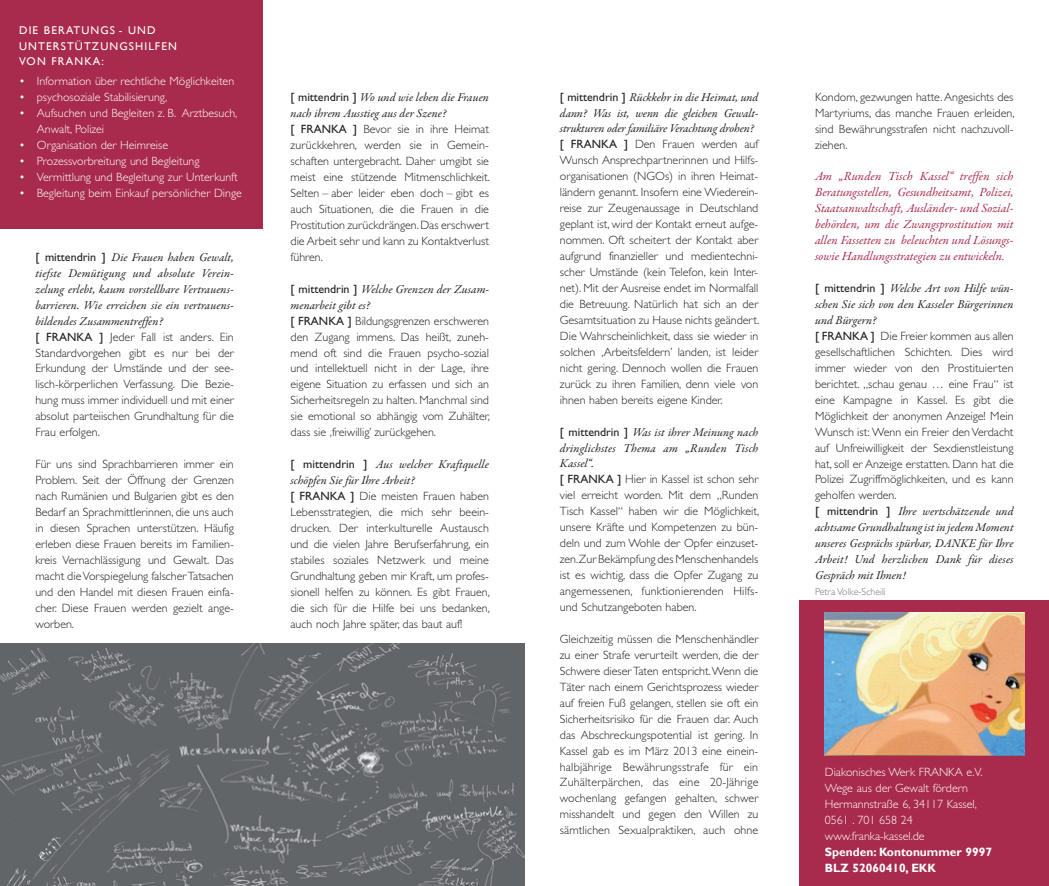
<style>
.page{position:relative;width:1049px;height:886px;background:#fff}
.page>*{position:absolute;margin:0;border:0;box-sizing:border-box;transform-origin:0 0}
.t1{font:italic 12.5px/16px "Garamond Premr Pro";letter-spacing:-.005em;color:#a82a4c;text-align:justify}
.t2{font:300 12px/16px "Gill Sans Std";color:#231f20;text-align:justify}
.t3{font:italic 12px/16px "Garamond Premr Pro";letter-spacing:.005em;color:#231f20;text-align:justify}
.t4{font:300 12px/16px "Gill Sans Std";color:#fff}
.t5{font:700 12px/16px "Gill Sans";color:#fff}
.t6{font:11.25px/16px "Gill Sans";letter-spacing:.1em;color:#fff}
.t7{font:300 10px "Gill Sans Std";color:#737775}
.s1{color:#a82a4c}
.s2{font-family:"Gill Sans Std";font-style:normal}
.s3{font-weight:400}
.s4{font-size:11.25px}
</style>
<div class="page">
<div style="left:799px;top:601px;width:250px;height:285px;background:#a82a4c"></div>
<img style="left:825px;top:613px;width:199px;height:143px">
<div style="left:0;top:0;width:262px;height:229px;background:#a82a4c"></div>
<img style="left:0;top:643px;width:524px;height:243px">
<p class="t6" style="left:19px;top:22px;width:159px">DIE BERATUNGS - UND<br>UNTERSTÜTZUNGSHILFEN<br>VON FRANKA:</p>
<p class="t4" style="left:19px;top:73px;width:217px">• Information über rechtliche möglichkeiten</p>
<p class="t4" style="left:19px;top:89px;width:150px">• psychosoziale Stabilisierung,</p>
<p class="t4" style="left:19px;top:105px;width:228px">• Aufsuchen und Begleiten z. B. Arztbesuch, <span class="s1">•</span></p>
<p class="t4" style="left:19px;top:121px;width:87px"><span class="s1">•</span> Anwalt, Polizei</p>
<p class="t4" style="left:19px;top:137px;width:150px">• Organisation der Heimreise</p>
<p class="t4" style="left:19px;top:153px;width:182px">• Prozessvorbreitung und Begleitung</p>
<p class="t4" style="left:19px;top:169px;width:220px">• Vermittlung und Begleitung zur Unterkunft</p>
<p class="t4" style="left:19px;top:185px;width:224px">• Begleitung beim Einkauf persönlicher Dinge</p>
<p class="t3" style="left:35px;top:250px;width:200px"><span class="s2">[ mittendrin ]</span> Die Frauen haben Gewalt, tiefste Demütigung und absolute Verein&shy;zelung erlebt, kaum vorstellbare Vertrauens&shy;barrieren. Wie erreichen sie ein vertrauens&shy;bildendes Zusammentreffen?</p>
<p class="t2" style="left:35px;top:329px;width:200px"><span class="s3">[ FRANKA ]</span> Jeder Fall ist anders. Ein Standardvorgehen gibt es nur bei der Erkundung der Umstände und der see&shy;lisch-körperlichen Verfassung. Die Bezie&shy;hung muss immer individuell und mit einer absolut parteiischen Grundhaltung für die Frau erfolgen.</p>
<p class="t2" style="left:35px;top:456px;width:200px">Für uns sind Sprachbarrieren immer ein Problem. Seit der Öffnung der Grenzen nach rumänien und Bulgarien gibt es den Bedarf an Sprachmittlerinnen, die uns auch in diesen Sprachen unterstützen. Häufig erleben diese Frauen bereits im Familien&shy;kreis Vernachlässigung und Gewalt. Das macht die Vorspiegelung falscher Tatsachen und den Handel mit diesen Frauen einfa&shy;cher. Diese Frauen werden gezielt ange&shy;worben.</p>
<p class="t3" style="left:291px;top:90px;width:200px"><span class="s2">[ mittendrin ]</span> Wo und wie leben die Frauen nach ihrem Ausstieg aus der Szene?</p>
<p class="t2" style="left:291px;top:121px;width:201px"><span class="s3">[ FRANKA ]</span> Bevor sie in ihre Heimat zurückkehren, werden sie in Gemein&shy;schaften untergebracht. Daher umgibt sie meist eine stützende mitmenschlichkeit.<br>Selten – aber leider eben doch – gibt es auch Situationen, die die Frauen in die Prostitution zurückdrängen. Das erschwert die Arbeit sehr und kann zu Kontaktverlust führen.</p>
<p class="t3" style="left:291px;top:282px;width:200px"><span class="s2">[ mittendrin ]</span> Welche Grenzen der Zusam&shy;menarbeit gibt es?</p>
<p class="t2" style="left:291px;top:313px;width:201px"><span class="s3">[ FRANKA ]</span> Bildungsgrenzen erschweren den Zugang immens. Das heißt, zuneh&shy;mend oft sind die Frauen psycho-sozial und intellektuell nicht in der Lage, ihre eigene Situation zu erfassen und sich an Sicherheitsregeln zu halten. manchmal sind sie emotional so abhängig vom Zuhälter, dass sie ‚freiwillig’ zurückgehen.</p>
<p class="t3" style="left:290px;top:457px;width:200px"><span class="s2">[ mittendrin ]</span> Aus welcher Kraftquelle schöpfen Sie für Ihre Arbeit?</p>
<p class="t2" style="left:290px;top:488px;width:201px"><span class="s3">[ FRANKA ]</span> Die meisten Frauen haben Lebensstrategien, die mich sehr beein&shy;drucken. Der interkulturelle Austausch und die vielen Jahre Berufserfahrung, ein stabiles soziales Netzwerk und meine Grundhaltung geben mir Kraft, um profes&shy;sionell helfen zu können. Es gibt Frauen, die sich für die Hilfe bei uns bedanken, auch noch Jahre später, das baut auf!</p>
<p class="t3" style="left:560px;top:89px;width:200px"><span class="s2">[ mittendrin ]</span> Rückkehr in die Heimat, und dann? Was ist, wenn die gleichen Gewalt&shy;strukturen oder familiäre Verachtung drohen?</p>
<p class="t2" style="left:560px;top:137px;width:201px"><span class="s3">[ FRANKA ]</span> Den Frauen werden auf Wunsch Ansprechpartnerinnen und Hilfs&shy;organisationen (NGOs) in ihren Heimat&shy;ländern genannt. Insofern eine Wiederein&shy;reise zur Zeugenaussage in Deutschland geplant ist, wird der Kontakt erneut aufge&shy;nommen. Oft scheitert der Kontakt aber aufgrund finanzieller und medientechni&shy;scher Umstände (kein Telefon, kein Inter&shy;net). mit der Ausreise endet im Normalfall die Betreuung. Natürlich hat sich an der Gesamtsituation zu Hause nichts geändert.<br>Die Wahrscheinlichkeit, dass sie wieder in solchen ‚Arbeitsfeldern’ landen, ist leider nicht gering. Dennoch wollen die Frauen zurück zu ihren Familien, denn viele von ihnen haben bereits eigene Kinder.</p>
<p class="t3" style="left:560px;top:424px;width:200px"><span class="s2">[ mittendrin ]</span> Was ist ihrer Meinung nach dringlichstes Thema am „Runden Tisch Kassel“.</p>
<p class="t2" style="left:560px;top:471px;width:201px"><span class="s3">[ FRANKA ]</span> Hier in Kassel ist schon sehr viel erreicht worden. mit dem „runden Tisch Kassel“ haben wir die möglichkeit, unsere Kräfte und Kompetenzen zu bün&shy;deln und zum Wohle der Opfer einzuset&shy;zen. Zur Bekämpfung des menschenhandels ist es wichtig, dass die Opfer Zugang zu angemessenen, funktionierenden Hilfs&shy;und Schutzangeboten haben.</p>
<p class="t2" style="left:560px;top:631px;width:200px">Gleichzeitig müssen die menschenhändler zu einer Strafe verurteilt werden, die der Schwere dieser Taten entspricht. Wenn die Täter nach einem Gerichtsprozess wieder auf freien Fuß gelangen, stellen sie oft ein Sicherheitsrisiko für die Frauen dar. Auch das Abschreckungspotential ist gering. In Kassel gab es im märz 2013 eine einein&shy;halbjährige Bewährungsstrafe für ein Zuhälterpärchen, das eine 20-Jährige wochenlang gefangen gehalten, schwer misshandelt und gegen den Willen zu sämtlichen Sexualpraktiken, auch ohne</p>
<p class="t2" style="left:815px;top:89px;width:201px">Kondom, gezwungen hatte. Angesichts des martyriums, das manche Frauen erleiden, sind Bewährungsstrafen nicht nachzuvoll&shy;ziehen.</p>
<p class="t1" style="left:815px;top:169px;width:200px">Am „Runden Tisch Kassel“ treffen sich Beratungsstellen, Gesundheitsamt, Polizei, Staatsanwaltschaft, Ausländer- und Sozial&shy;behörden, um die Zwangsprostitution mit allen Fassetten zu beleuchten und Lösungs&shy;sowie Handlungsstrategien zu entwickeln<span class="s4">.</span></p>
<p class="t3" style="left:815px;top:281px;width:200px"><span class="s2">[ mittendrin ]</span> Welche Art von Hilfe wün&shy;schen Sie sich von den Kasseler Bürgerinnen und Bürgern?</p>
<p class="t2" style="left:815px;top:328px;width:200px"><span class="s3">[ FRANKA ]</span> Die Freier kommen aus allen gesellschaftlichen Schichten. Dies wird immer wieder von den Prostituierten berichtet. „schau genau … eine Frau“ ist eine Kampagne in Kassel. Es gibt die möglichkeit der anonymen Anzeige! mein Wunsch ist: Wenn ein Freier den Verdacht auf Unfreiwilligkeit der Sexdienstleistung hat, soll er Anzeige erstatten. Dann hat die Polizei Zugriffmöglichkeiten, und es kann geholfen werden.</p>
<p class="t3" style="left:815px;top:504px;width:200px"><span class="s2">[ mittendrin ]</span> Ihre wertschätzende und achtsame Grundhaltung ist in jedem Moment unseres Gesprächs spürbar, DANKE für Ihre Arbeit! Und herzlichen Dank für dieses Gespräch mit Ihnen!</p>
<p class="t7" style="left:815px;top:586px;width:72px">Petra Volke-Scheili</p>
<p class="t4" style="left:825px;top:764px;width:159px">Diakonisches Werk FrANKA e.V.<br>Wege aus der Gewalt fördern<br>Hermannstraße 6, 34117 Kassel,<br>0561 . 701 658 24 www.franka-kassel.de</p>
<p class="t5" style="left:825px;top:844px;width:169px">spenden: kontonummer 9997 blZ 52060410, ekk</p>
</div>
